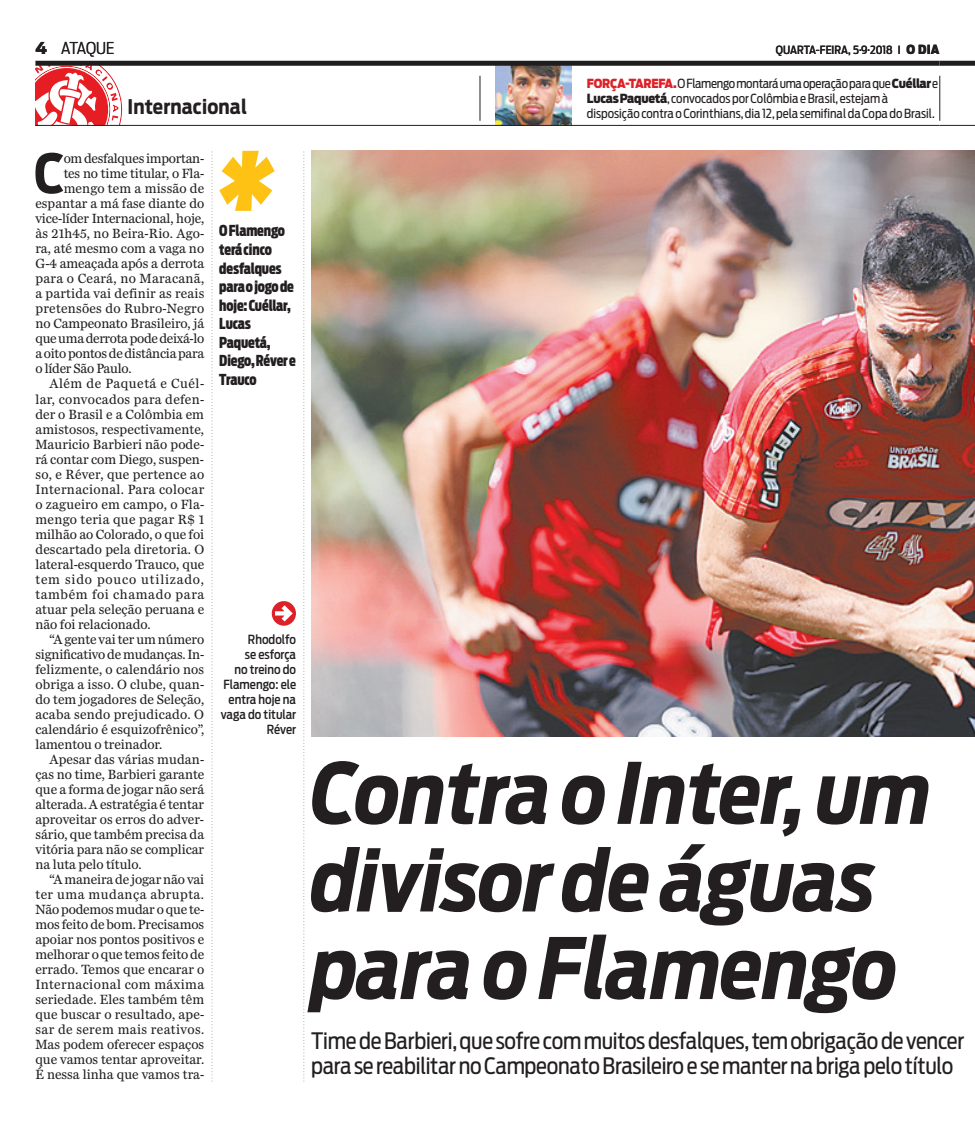
<style>
.page{position:relative;width:975px;height:1124px;background:#fff}
.page>*{position:absolute;margin:0;border:0;box-sizing:border-box;transform-origin:0 0}
.t1{font:italic 700 83.75px/87.5px "Antenna Cond";letter-spacing:-.005em;color:#231f20}
.t2{font:700 54.25px "Antenna Cond";color:#231f20}
.t3{font:22.5px/25px "Antenna Cond";letter-spacing:-.01em;color:#231f20}
.t4{font:700 20px "Antenna Cond";letter-spacing:.01em;color:#231f20}
.t5{font:300 16.25px "Antenna Cond";letter-spacing:-.01em;color:#231f20}
.t6{font:900 15px/18.5px "Antenna Extra Cond";letter-spacing:-.01em;color:#231f20}
.t7{font:13.75px "Miller Daily Two";color:#231f20}
.t8{font:13.75px "Miller Daily Two";letter-spacing:.02em;color:#231f20}
.t9{font:13.75px "Miller Daily Two";letter-spacing:-.02em;color:#231f20}
.t10{font:13.75px "Miller Daily Two";letter-spacing:.025em;color:#231f20}
.t11{font:13.75px "Miller Daily Two";letter-spacing:.03em;color:#231f20}
.t12{font:13.75px "Miller Daily Two";letter-spacing:.06em;color:#231f20}
.t13{font:13.75px "Miller Daily Two";letter-spacing:.035em;color:#231f20}
.t14{font:13.75px "Miller Daily Two";letter-spacing:.045em;color:#231f20}
.t15{font:13.75px "Miller Daily Two";letter-spacing:.04em;color:#231f20}
.t16{font:12.5px/15px "Antenna Cond";color:#231f20}
.t17{font:500 12.5px/15px "Antenna Cond";color:#231f20;text-align:right}
.t18{font:500 11.25px "Antenna Cond";letter-spacing:-.01em;color:#231f20}
.s1{font-family:"Antenna";font-weight:900}
.s2{font-weight:900;font-size:12.5px}
.s3{font-weight:900;color:#dc2228}
.s4{font-weight:900}
</style>
<div class="page">
<img style="left:495px;top:66px;width:77px;height:59px">
<img style="left:311px;top:151px;width:663px;height:585px">
<svg style="left:211px;top:151px;width:2px;height:930px"></svg>
<svg style="left:303px;top:151px;width:2px;height:930px"></svg>
<div style="left:272px;top:601px;width:24px;height:24px;background:#dc2228;border-radius:50%"></div>
<svg style="left:275px;top:605px;width:18px;height:16px"></svg>
<svg style="left:35px;top:66px;width:92px;height:59px"></svg>
<div style="left:35px;top:61px;width:904px;height:5px;background:#201d1e"></div>
<hr style="left:35px;top:125px;width:904px;height:1px;background:#231f20">
<hr style="left:479px;top:76px;width:1px;height:45px;background:#231f20">
<div style="left:939px;top:61px;width:35px;height:5px;background:#201d1e"></div>
<hr style="left:939px;top:125px;width:35px;height:1px;background:#231f20">
<hr style="left:939px;top:76px;width:1px;height:45px;background:#231f20">
<svg style="left:219px;top:151px;width:56px;height:60px"></svg>
<p class="t5" style="left:35px;top:38px;width:80px"><span class="s1">4</span> ATAQUE</p>
<p class="t18" style="left:775px;top:43px;width:165px">Quarta-feira, 5.9.2018 I <span class="s2">o dia</span></p>
<p class="t16" style="left:587px;top:76px;width:353px"><span class="s3">FORÇA-TAREFA.</span> O Flamengo montará uma operação para que <span class="s4">Cuéllar</span> e<br><span class="s4">Lucas Paquetá</span>, convocados por Colômbia e Brasil, estejam à disposição contra o Corinthians, dia 12, pela semifinal da Copa do Brasil.</p>
<h3 class="t4" style="left:127px;top:94px;width:121px">Internacional</h3>
<h2 class="t2" style="left:34px;top:141px;width:32px">C</h2>
<p class="t9" style="left:64px;top:151px;width:142px">om desfalques importan-</p>
<p class="t7" style="left:64px;top:166px;width:142px">tes no time titular, o Fla-</p>
<p class="t7" style="left:64px;top:181px;width:142px">mengo tem a missão de</p>
<p class="t7" style="left:35px;top:196px;width:170px">espantar a má fase diante do</p>
<p class="t7" style="left:35px;top:211px;width:170px">vice-líder Internacional, hoje,</p>
<p class="t7" style="left:35px;top:226px;width:170px">às 21h45, no Beira-Rio. Ago-</p>
<p class="t7" style="left:35px;top:241px;width:170px">ra, até mesmo com a vaga no</p>
<p class="t7" style="left:35px;top:256px;width:170px">G-4 ameaçada após a derrota</p>
<p class="t8" style="left:35px;top:271px;width:170px">para o Ceará, no Maracanã,</p>
<p class="t7" style="left:35px;top:286px;width:170px">a partida vai definir as reais</p>
<p class="t8" style="left:35px;top:301px;width:170px">pretensões do Rubro-Negro</p>
<p class="t7" style="left:35px;top:316px;width:170px">no Campeonato Brasileiro, já</p>
<p class="t9" style="left:35px;top:331px;width:170px">que uma derrota pode deixá-lo</p>
<p class="t9" style="left:35px;top:346px;width:170px">a oito pontos de distância para</p>
<p class="t9" style="left:35px;top:361px;width:98px">o líder São Paulo.</p>
<p class="t15" style="left:50px;top:376px;width:156px">Além de Paquetá e Cuél-</p>
<p class="t10" style="left:35px;top:391px;width:170px">lar, convocados para defen-</p>
<p class="t7" style="left:35px;top:406px;width:170px">der o Brasil e a Colômbia em</p>
<p class="t7" style="left:35px;top:421px;width:170px">amistosos, respectivamente,</p>
<p class="t7" style="left:35px;top:436px;width:170px">Mauricio Barbieri não pode-</p>
<p class="t7" style="left:35px;top:451px;width:170px">rá contar com Diego, suspen-</p>
<p class="t8" style="left:35px;top:466px;width:170px">so, e Réver, que pertence ao</p>
<p class="t10" style="left:35px;top:481px;width:170px">Internacional. Para colocar</p>
<p class="t7" style="left:35px;top:496px;width:170px">o zagueiro em campo, o Fla-</p>
<p class="t8" style="left:35px;top:511px;width:170px">mengo teria que pagar R$ 1</p>
<p class="t7" style="left:35px;top:526px;width:170px">milhão ao Colorado, o que foi</p>
<p class="t7" style="left:35px;top:541px;width:170px">descartado pela diretoria. O</p>
<p class="t7" style="left:35px;top:556px;width:170px">lateral-esquerdo Trauco, que</p>
<p class="t12" style="left:35px;top:571px;width:170px">tem sido pouco utilizado,</p>
<p class="t14" style="left:35px;top:586px;width:170px">também foi chamado para</p>
<p class="t7" style="left:35px;top:601px;width:170px">atuar pela seleção peruana e</p>
<p class="t7" style="left:35px;top:616px;width:117px">não foi relacionado.</p>
<p class="t7" style="left:50px;top:631px;width:156px">“A gente vai ter um número</p>
<p class="t7" style="left:35px;top:646px;width:170px">significativo de mudanças. In-</p>
<p class="t7" style="left:35px;top:661px;width:170px">felizmente, o calendário nos</p>
<p class="t7" style="left:35px;top:676px;width:170px">obriga a isso. O clube, quan-</p>
<p class="t7" style="left:35px;top:691px;width:170px">do tem jogadores de Seleção,</p>
<p class="t8" style="left:35px;top:706px;width:170px">acaba sendo prejudicado. O</p>
<p class="t7" style="left:35px;top:721px;width:170px">calendário é esquizofrênico”,</p>
<p class="t7" style="left:35px;top:736px;width:128px">lamentou o treinador.</p>
<p class="t7" style="left:50px;top:751px;width:156px">Apesar das várias mudan-</p>
<p class="t7" style="left:35px;top:766px;width:170px">ças no time, Barbieri garante</p>
<p class="t7" style="left:35px;top:781px;width:170px">que a forma de jogar não será</p>
<p class="t7" style="left:35px;top:796px;width:170px">alterada. A estratégia é tentar</p>
<p class="t7" style="left:35px;top:811px;width:170px">aproveitar os erros do adver-</p>
<p class="t7" style="left:35px;top:826px;width:170px">sário, que também precisa da</p>
<p class="t7" style="left:35px;top:841px;width:170px">vitória para não se complicar</p>
<p class="t7" style="left:35px;top:856px;width:108px">na luta pelo título.</p>
<p class="t7" style="left:50px;top:871px;width:156px">“A maneira de jogar não vai</p>
<p class="t13" style="left:35px;top:886px;width:170px">ter uma mudança abrupta.</p>
<p class="t7" style="left:35px;top:901px;width:170px">Não podemos mudar o que te-</p>
<p class="t7" style="left:35px;top:916px;width:170px">mos feito de bom. Precisamos</p>
<p class="t7" style="left:35px;top:931px;width:170px">apoiar nos pontos positivos e</p>
<p class="t7" style="left:35px;top:946px;width:170px">melhorar o que temos feito de</p>
<p class="t7" style="left:35px;top:961px;width:170px">errado. Temos que encarar o</p>
<p class="t11" style="left:35px;top:976px;width:170px">Internacional com máxima</p>
<p class="t7" style="left:35px;top:991px;width:170px">seriedade. Eles também têm</p>
<p class="t7" style="left:35px;top:1006px;width:170px">que buscar o resultado, ape-</p>
<p class="t11" style="left:35px;top:1021px;width:170px">sar de serem mais reativos.</p>
<p class="t7" style="left:35px;top:1036px;width:170px">Mas podem oferecer espaços</p>
<p class="t7" style="left:35px;top:1051px;width:170px">que vamos tentar aproveitar.</p>
<p class="t7" style="left:35px;top:1066px;width:170px">É nessa linha que vamos tra-</p>
<p class="t6" style="left:219px;top:222px;width:78px">O Flamengo terá cinco desfalques para o jogo de hoje: Cuéllar,<br>Lucas<br>Paquetá,<br>Diego, Réver e<br>Trauco</p>
<p class="t17" style="left:221px;top:631px;width:77px">Rhodolfo<br>se esforça<br>no treino do<br>Flamengo: ele entra hoje na vaga do titular<br>Réver</p>
<h1 class="t1" style="left:311px;top:749px;width:621px">Contra o Inter, um divisor de águas para o Flamengo</h1>
<h3 class="t3" style="left:311px;top:1028px;width:654px">Time de Barbieri, que sofre com muitos desfalques, tem obrigação de vencer para se reabilitar no Campeonato Brasileiro e se manter na briga pelo título</h3>
</div>
